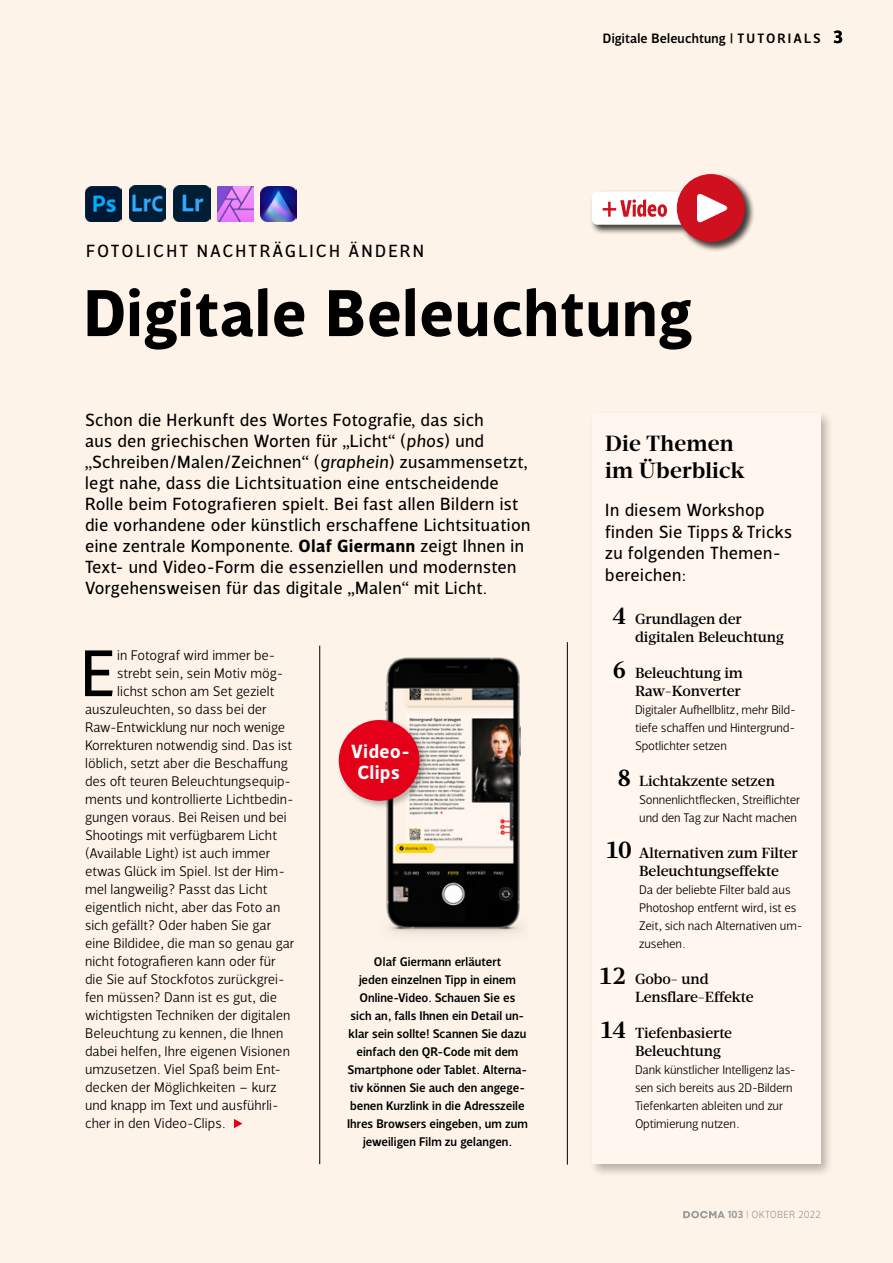
<style>
.page{position:relative;width:893px;height:1263px;background:#fef3e8}
.page>*{position:absolute;margin:0;border:0;box-sizing:border-box;transform-origin:0 0}
.t1{font:700 67.5px "Velino Sans";letter-spacing:.02em;color:#000}
.t2{font:67.2px "Velino Sans";color:#000}
.t3{font:700 22.5px/27px "Velino Headline";letter-spacing:.01em;color:#000}
.t4{font:700 19.5px/21px "Velino Sans";letter-spacing:.035em;color:#fff;text-align:center}
.t5{font:18px/21px "Velino Sans";letter-spacing:.02em;color:#000}
.t6{font:18px "Velino Sans";letter-spacing:.12em;color:#000}
.t7{font:700 18px "Velino Sans";color:#000}
.t8{font:500 15px/18px "Velino Text";letter-spacing:-.005em;color:#000}
.t9{font:300 14.25px "Velino Sans";color:#000}
.t10{font:500 13.8px "Velino Sans";letter-spacing:.02em;color:#000}
.t11{font:300 12.75px/18px "Velino Sans";letter-spacing:-.015em;color:#000}
.t12{font:500 12.75px/18px "Velino Sans";color:#000;text-align:center}
.t13{font:300 10.5px "Velino Sans";letter-spacing:.02em;color:#9c9d9d}
.s1{font-style:italic}
.s2{font-weight:700}
.s3{font-weight:700;font-size:24px}
</style>
<div class="page">
<img style="left:385px;top:657px;width:136px;height:277px">
<div style="left:588px;top:410px;width:246px;height:767px;background:#000;opacity:.28"></div>
<div style="left:592px;top:414px;width:229px;height:750px;background:#fff7ef"></div>
<img style="left:85px;top:186px;width:37px;height:36px">
<div style="left:590px;top:172px;width:165px;height:80px;background:#000;opacity:.75"></div>
<div style="left:592px;top:191px;width:99px;height:34px;background:#fff;border-radius:6px"></div>
<div style="left:677px;top:174px;width:68px;height:68px;background:#ce101f;border-radius:50%"></div>
<svg style="left:697px;top:194px;width:31px;height:29px"></svg>
<svg style="left:603px;top:199px;width:64px;height:18px"></svg>
<svg style="left:234px;top:1119px;width:8px;height:9px"></svg>
<hr style="left:319px;top:646px;width:1px;height:518px;background:#000">
<hr style="left:567px;top:642px;width:1px;height:522px;background:#000">
<div style="left:336px;top:717px;width:93px;height:93px;background:#000;opacity:.28"></div>
<div style="left:339px;top:720px;width:81px;height:81px;background:#e30018;border-radius:50%"></div>
<img style="left:129px;top:186px;width:37px;height:36px">
<img style="left:174px;top:186px;width:36px;height:35px">
<svg style="left:683px;top:1211px;width:42px;height:7px"></svg>
<img style="left:218px;top:186px;width:35px;height:35px">
<img style="left:261px;top:186px;width:35px;height:35px">
<p class="t10" style="left:603px;top:30px;width:219px">Digitale Beleuchtung | TUTORIALS</p>
<p class="t7" style="left:833px;top:26px;width:11px">3</p>
<p class="t6" style="left:86px;top:240px;width:339px">FOTOLICHT NACHTRÄGLICH ÄNDERN</p>
<h1 class="t1" style="left:84px;top:275px;width:610px">Digitale Beleuchtung</h1>
<p class="t5" style="left:85px;top:410px;width:447px">Schon die Herkunft des Wortes Fotografie, das sich<br>aus den griechischen Worten für „Licht“ (<span class="s1">phos</span>) und „Schreiben/Malen/Zeichnen“ (<span class="s1">graphein</span>) zusammensetzt, legt nahe, dass die Lichtsituation eine entscheidende Rolle beim Fotografieren spielt. Bei fast allen Bildern ist die vorhandene oder künstlich erschaffene Lichtsituation eine zentrale Komponente. <span class="s2">Olaf Giermann</span> zeigt Ihnen in Text- und Video- Form die essenziellen und modernsten Vorgehensweisen für das digitale „Malen“ mit Licht.</p>
<h2 class="t2" style="left:80px;top:636px;width:37px">E</h2>
<p class="t9" style="left:117px;top:647px;width:160px">in Fotograf wird immer be-</p>
<p class="t9" style="left:117px;top:665px;width:168px">strebt sein, sein Motiv mög-</p>
<p class="t9" style="left:117px;top:683px;width:159px">lichst schon am Set gezielt</p>
<p class="t9" style="left:85px;top:701px;width:183px">auszuleuchten, so dass bei der</p>
<p class="t9" style="left:85px;top:719px;width:202px">Raw-Entwicklung nur noch wenige</p>
<p class="t9" style="left:85px;top:737px;width:209px">Korrekturen notwendig sind. Das ist</p>
<p class="t9" style="left:85px;top:755px;width:204px">löblich, setzt aber die Beschaffung</p>
<p class="t9" style="left:85px;top:773px;width:207px">des oft teuren Beleuchtungsequip-</p>
<p class="t9" style="left:85px;top:791px;width:210px">ments und kontrollierte Lichtbedin-</p>
<p class="t9" style="left:85px;top:809px;width:203px">gungen voraus. Bei Reisen und bei</p>
<p class="t9" style="left:85px;top:827px;width:193px">Shootings mit verfügbarem Licht</p>
<p class="t9" style="left:85px;top:845px;width:187px">(Available Light) ist auch immer</p>
<p class="t9" style="left:85px;top:863px;width:201px">etwas Glück im Spiel. Ist der Him-</p>
<p class="t9" style="left:85px;top:881px;width:184px">mel langweilig? Passt das Licht</p>
<p class="t9" style="left:85px;top:899px;width:197px">eigentlich nicht, aber das Foto an</p>
<p class="t9" style="left:85px;top:917px;width:188px">sich gefällt? Oder haben Sie gar</p>
<p class="t9" style="left:85px;top:935px;width:211px">eine Bildidee, die man so genau gar</p>
<p class="t9" style="left:85px;top:953px;width:192px">nicht fotografieren kann oder für</p>
<p class="t9" style="left:85px;top:971px;width:201px">die Sie auf Stockfotos zurückgrei-</p>
<p class="t9" style="left:85px;top:989px;width:194px">fen müssen? Dann ist es gut, die</p>
<p class="t9" style="left:85px;top:1007px;width:207px">wichtigsten Techniken der digitalen</p>
<p class="t9" style="left:85px;top:1025px;width:200px">Beleuchtung zu kennen, die Ihnen</p>
<p class="t9" style="left:85px;top:1043px;width:206px">dabei helfen, Ihre eigenen Visionen</p>
<p class="t9" style="left:85px;top:1061px;width:197px">umzusetzen. Viel Spaß beim Ent-</p>
<p class="t9" style="left:85px;top:1079px;width:193px">decken der Möglichkeiten – kurz</p>
<p class="t9" style="left:85px;top:1097px;width:195px">und knapp im Text und ausführli-</p>
<p class="t9" style="left:85px;top:1115px;width:142px">cher in den Video-Clips.</p>
<h3 class="t4" style="left:351px;top:742px;width:60px">Video-<br>Clips</h3>
<p class="t12" style="left:347px;top:953px;width:182px">Olaf Giermann erläutert<br>jeden einzelnen Tipp in einem<br>Online-Video. Schauen Sie es<br>sich an, falls Ihnen ein Detail un&shy;klar sein sollte! Scannen Sie dazu einfach den QR-Code mit dem<br>Smartphone oder Tablet. Alterna&shy;tiv können Sie auch den angege&shy;benen Kurzlink in die Adresszeile<br>Ihres Browsers eingeben, um zum jeweiligen Film zu gelangen.</p>
<h3 class="t3" style="left:605px;top:430px;width:141px">Die Themen im Überblick</h3>
<p class="t5" style="left:605px;top:500px;width:188px;line-height:21.6px">In diesem Workshop finden Sie Tipps &amp; Tricks zu folgenden Themen&shy;bereichen:</p>
<p class="t8" style="left:635px;top:610px;width:150px;text-indent:-23px"><span class="s3">4</span> Grundlagen der digitalen Beleuchtung</p>
<p class="t8" style="left:612px;top:664px;width:132px;text-align:right"><span class="s3">6</span> Beleuchtung im<br>Raw-Konverter</p>
<p class="t11" style="left:635px;top:701px;width:162px;text-align:justify">Digitaler Aufhellblitz, mehr Bild&shy;tiefe schaffen und Hintergrund-Spotlichter setzen</p>
<p class="t8" style="left:617px;top:772px;width:159px"><span class="s3">8</span> Lichtakzente setzen</p>
<p class="t11" style="left:639px;top:791px;width:162px">Sonnenlichtflecken, Streiflichter und den Tag zur Nacht machen</p>
<p class="t8" style="left:639px;top:844px;width:160px;text-indent:-34px"><span class="s3">10</span> Alternativen zum Filter<br>Beleuchtungseffekte</p>
<p class="t11" style="left:639px;top:881px;width:165px">Da der beliebte Filter bald aus<br>Photoshop entfernt wird, ist es<br>Zeit, sich nach Alternativen um&shy;zusehen.</p>
<p class="t8" style="left:635px;top:970px;width:120px;text-indent:-36px"><span class="s3">12</span> Gobo- und<br>Lensflare-Effekte</p>
<p class="t8" style="left:635px;top:1024px;width:99px;text-indent:-36px"><span class="s3">14</span> Tiefenbasierte<br>Beleuchtung</p>
<p class="t11" style="left:635px;top:1061px;width:162px">Dank künstlicher Intelligenz las&shy;sen sich bereits aus 2D-Bildern<br>Tiefenkarten ableiten und zur<br>Optimierung nutzen.</p>
<p class="t13" style="left:728px;top:1209px;width:94px"><span class="s2">103</span> | OKTOBER 2022</p>
</div>
